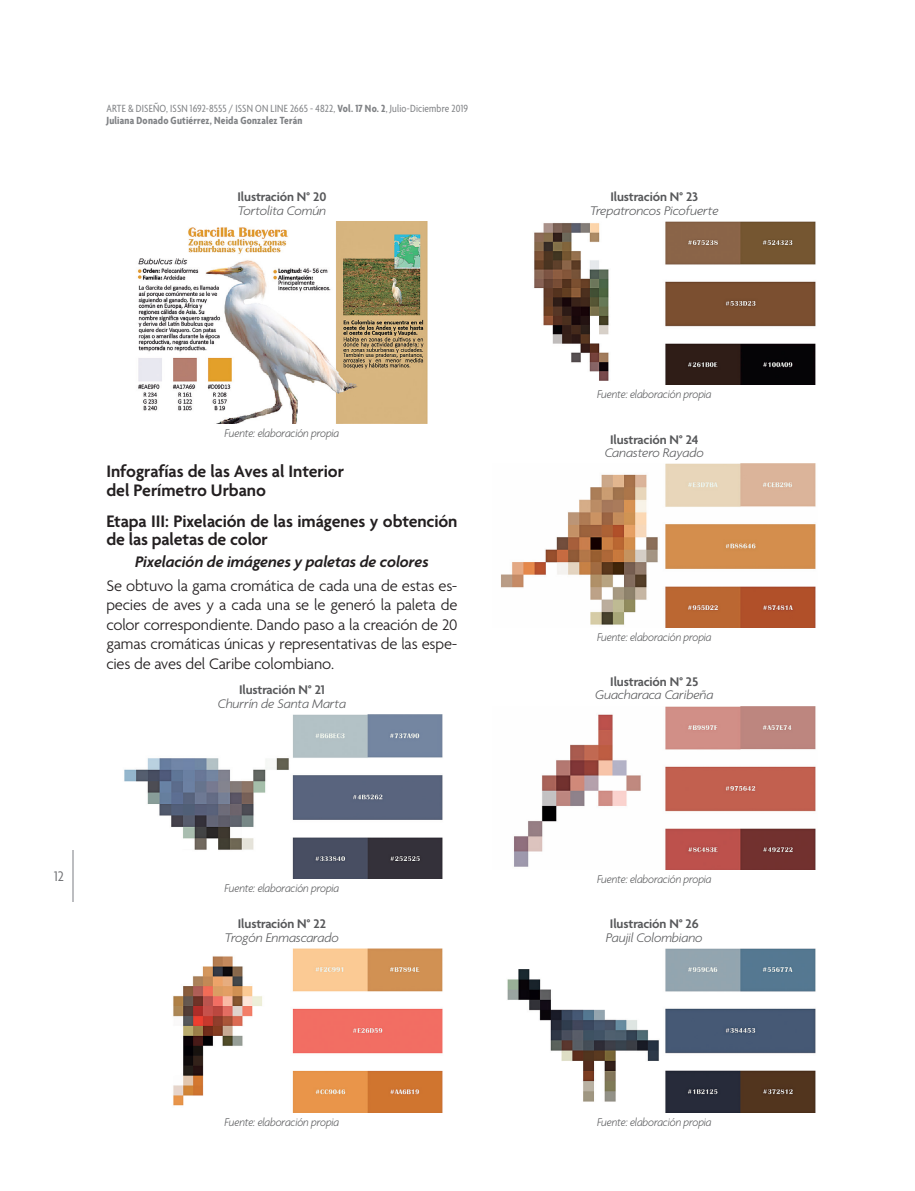
<style>
.page{position:relative;width:915px;height:1191px;background:#fff}
.page>*{position:absolute;margin:0;border:0;box-sizing:border-box;transform-origin:0 0}
.Subtítulos_2{font:600 18px/18px "Agenda";letter-spacing:-.01em;color:#231f20}
.General{font:600 18px "Agenda";letter-spacing:-.005em;color:#231f20}
.General-2{font:300 16.5px/19.5px "Agenda";letter-spacing:-.01em;color:#231f20;text-align:justify}
.Subtítulos_3{font:italic 600 16.5px "Agenda";letter-spacing:-.005em;color:#231f20}
.t1{font:15px "Agenda";color:#6c6d70;scale:.9 1}
.Tablas_Título{font:italic 300 13.5px "Agenda";letter-spacing:-.01em;color:#57585a}
.Tablas_Título-2{font:600 13.5px "Agenda";letter-spacing:-.01em;color:#57585a}
.Tablas_Fuente{font:italic 300 12px "Agenda";letter-spacing:-.01em;color:#57585a;scale:.9 1}
.t2{font:condensed 11.25px/12px "Agenda";letter-spacing:.015em;color:#808285}
.s1{font-weight:700}
</style>
<div class="page">
<hr style="left:72px;top:850px;width:2px;height:51px;background:#bcbdc0">
<img style="left:137px;top:221px;width:291px;height:202px">
<img style="left:124px;top:714px;width:319px;height:164px">
<img style="left:173px;top:948px;width:270px;height:164px">
<img style="left:514px;top:706px;width:302px;height:164px">
<img style="left:507px;top:948px;width:309px;height:164px">
<img style="left:534px;top:221px;width:282px;height:164px">
<img style="left:501px;top:463px;width:315px;height:164px">
<p class="t2" style="left:106px;top:103px;width:363px">ARTE &amp; DISEÑO, ISSN 1692-8555 / ISSN ON LINE 2665 - 4822, <span class="s1">Vol. 17 No. 2</span>, Julio-Diciembre 2019<br><span class="s1">Juliana Donado Gutiérrez, Neida Gonzalez Terán</span></p>
<p class="Tablas_Título-2" style="left:237px;top:189px;width:90px">Ilustración N° 20</p>
<p class="Tablas_Título" style="left:237px;top:202px;width:90px">Tortolita Común</p>
<p class="Tablas_Fuente" style="left:224px;top:425px;width:129px">Fuente: elaboración propia</p>
<p class="General" style="left:106px;top:461px;width:239px">Infografías de las Aves al Interior</p>
<p class="General" style="left:106px;top:480px;width:161px">del Perímetro Urbano</p>
<p class="Subtítulos_2" style="left:106px;top:513px;width:352px">Etapa III: Pixelación de las imágenes y obtención de las paletas de color</p>
<p class="Subtítulos_3" style="left:135px;top:553px;width:295px">Pixelación de imágenes y paletas de colores</p>
<p class="General-2" style="left:106px;top:577px;width:352px">Se obtuvo la gama cromática de cada una de estas es&shy;pecies de aves y a cada una se le generó la paleta de color correspondiente. Dando paso a la creación de 20 gamas cromáticas únicas y representativas de las espe&shy;cies de aves del Caribe colombiano.</p>
<p class="Tablas_Título-2" style="left:239px;top:683px;width:87px">Ilustración N° 21</p>
<p class="Tablas_Título" style="left:218px;top:695px;width:130px">Churrín de Santa Marta</p>
<p class="t1" style="left:54px;top:867px;width:12px">12</p>
<p class="Tablas_Fuente" style="left:224px;top:880px;width:129px">Fuente: elaboración propia</p>
<p class="Tablas_Título-2" style="left:238px;top:916px;width:90px">Ilustración N° 22</p>
<p class="Tablas_Título" style="left:225px;top:929px;width:115px">Trogón Enmascarado</p>
<p class="Tablas_Fuente" style="left:224px;top:1114px;width:129px">Fuente: elaboración propia</p>
<p class="Tablas_Título-2" style="left:610px;top:189px;width:89px">Ilustración N° 23</p>
<p class="Tablas_Título" style="left:590px;top:202px;width:130px">Trepatroncos Picofuerte</p>
<p class="Tablas_Fuente" style="left:596px;top:387px;width:129px">Fuente: elaboración propia</p>
<p class="Tablas_Título-2" style="left:610px;top:432px;width:90px">Ilustración N° 24</p>
<p class="Tablas_Título" style="left:604px;top:444px;width:101px">Canastero Rayado</p>
<p class="Tablas_Fuente" style="left:596px;top:630px;width:129px">Fuente: elaboración propia</p>
<p class="Tablas_Título-2" style="left:610px;top:674px;width:90px">Ilustración N° 25</p>
<p class="Tablas_Título" style="left:595px;top:687px;width:120px">Guacharaca Caribeña</p>
<p class="Tablas_Fuente" style="left:596px;top:872px;width:129px">Fuente: elaboración propia</p>
<p class="Tablas_Título-2" style="left:609px;top:916px;width:90px">Ilustración N° 26</p>
<p class="Tablas_Título" style="left:605px;top:929px;width:98px">Paujil Colombiano</p>
<p class="Tablas_Fuente" style="left:596px;top:1114px;width:129px">Fuente: elaboración propia</p>
</div>
